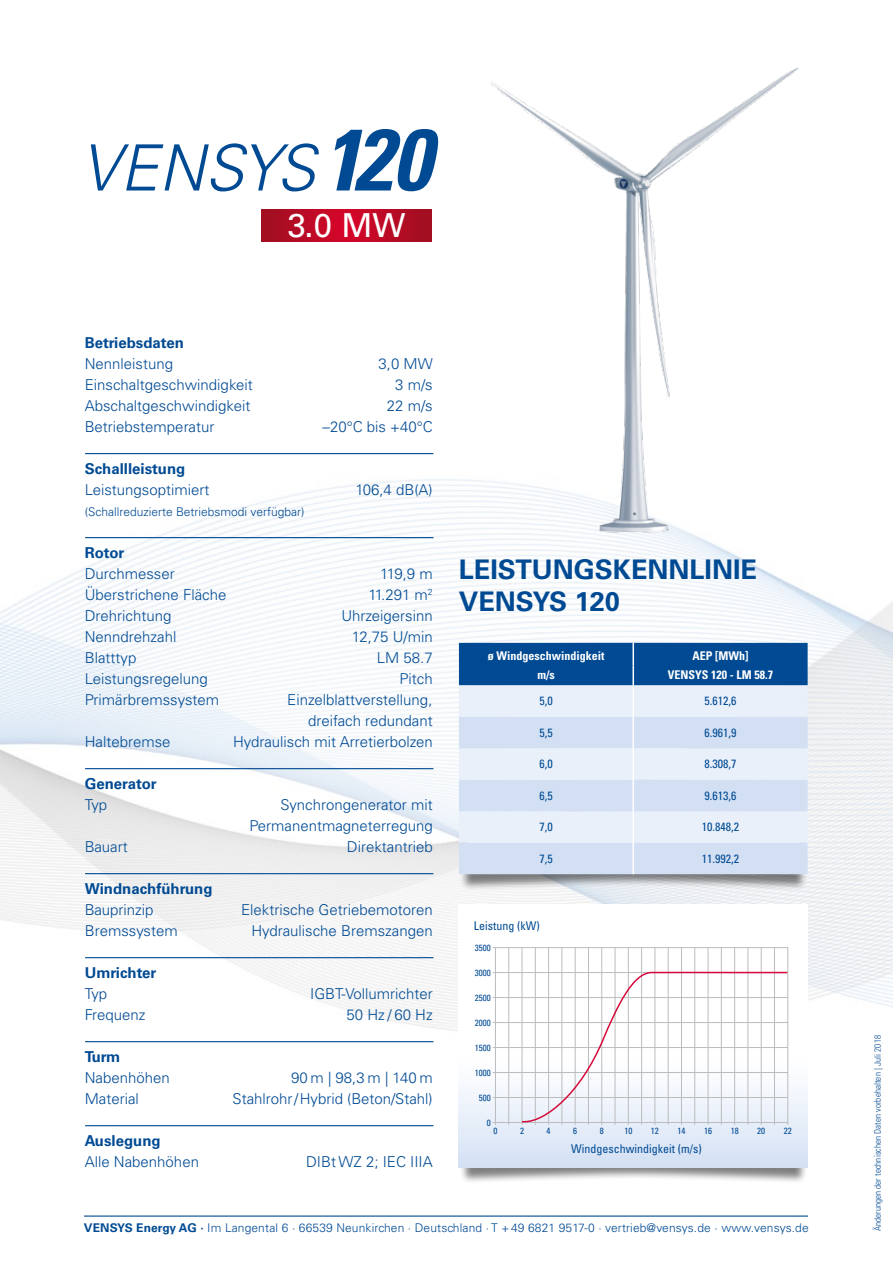
<style>
.page{position:relative;width:893px;height:1263px;background:#fff}
.page>*{position:absolute;margin:0;border:0;box-sizing:border-box;transform-origin:0 0}
.t1{font:italic 300 63.9px "Univers";color:#004a93}
.t2{font:33px "Univers";color:#fff}
.t3{font:700 27px/31.5px "Univers LT Pro 65";color:#004a93}
.t4{font:300 15px/21px "Univers LT Pro 45";color:#004a93;text-align:right}
.t5{font:700 15px "Univers LT Pro 65";color:#004a93}
.t6{font:300 12px "Univers";letter-spacing:.01em;color:#004a93}
.t7{font:condensed 12px "Univers";color:#004a93}
.t8{font:700 condensed 12px "Univers";color:#fff}
.t9{font:300 12px "Univers LT Pro 45";color:#004a93}
.t10{font:300 condensed 9px "Univers";letter-spacing:.01em;color:#004a93}
.t11{font:condensed 9px "Univers";color:#004a93}
.s1{font-weight:700;font-stretch:condensed;font-size:87px}
.s2{font-weight:700}
</style>
<div class="page">
<img style="left:0;top:209px;width:893px;height:1008px">
<svg style="left:42px;top:533px;width:532px;height:532px;fill:#f6f8fa"></svg>
<div style="left:459px;top:1116px;width:348px;height:68px;background:#000;opacity:.5"></div>
<div style="left:459px;top:823px;width:348px;height:68px;background:#000;opacity:.5"></div>
<div style="left:459px;top:685px;width:349px;height:32px;background:#e9f0fa"></div>
<svg style="left:459px;top:717px;width:349px;height:157px;background:#dbe6f6"></svg>
<div style="left:459px;top:643px;width:349px;height:42px;background:#004a93"></div>
<hr style="left:632px;top:685px;width:2px;height:32px;background:#fff">
<hr style="left:632px;top:717px;width:2px;height:31px;background:#fff">
<hr style="left:632px;top:748px;width:2px;height:32px;background:#fff">
<hr style="left:632px;top:780px;width:2px;height:31px;background:#fff">
<hr style="left:632px;top:811px;width:2px;height:32px;background:#fff">
<hr style="left:632px;top:843px;width:2px;height:31px;background:#fff">
<svg style="left:262px;top:209px;width:170px;height:32px;background:#ba0a25"></svg>
<hr style="left:85px;top:453px;width:348px;height:1px;background:#004a93">
<hr style="left:85px;top:537px;width:348px;height:1px;background:#004a93">
<hr style="left:85px;top:768px;width:348px;height:1px;background:#004a93">
<hr style="left:85px;top:873px;width:348px;height:1px;background:#004a93">
<hr style="left:85px;top:957px;width:348px;height:1px;background:#004a93">
<hr style="left:85px;top:1041px;width:348px;height:1px;background:#004a93">
<hr style="left:85px;top:1125px;width:348px;height:1px;background:#004a93">
<hr style="left:84px;top:1215px;width:724px;height:1px;background:#004a93">
<svg style="left:459px;top:904px;width:349px;height:263px"></svg>
<hr style="left:493px;top:947px;width:295px;height:1px;background:#bbbcbd">
<hr style="left:495px;top:947px;width:1px;height:178px;background:#bbbcbd">
<hr style="left:508px;top:947px;width:1px;height:178px;background:#bbbcbd">
<hr style="left:522px;top:947px;width:1px;height:178px;background:#bbbcbd">
<hr style="left:535px;top:947px;width:1px;height:178px;background:#bbbcbd">
<hr style="left:548px;top:947px;width:1px;height:178px;background:#bbbcbd">
<hr style="left:561px;top:947px;width:1px;height:178px;background:#bbbcbd">
<hr style="left:575px;top:947px;width:1px;height:178px;background:#bbbcbd">
<hr style="left:588px;top:947px;width:1px;height:178px;background:#bbbcbd">
<hr style="left:601px;top:947px;width:1px;height:178px;background:#bbbcbd">
<hr style="left:615px;top:947px;width:1px;height:178px;background:#bbbcbd">
<hr style="left:628px;top:947px;width:1px;height:178px;background:#bbbcbd">
<hr style="left:641px;top:947px;width:1px;height:178px;background:#bbbcbd">
<hr style="left:654px;top:947px;width:1px;height:178px;background:#bbbcbd">
<hr style="left:668px;top:947px;width:1px;height:178px;background:#bbbcbd">
<hr style="left:681px;top:947px;width:1px;height:178px;background:#bbbcbd">
<hr style="left:694px;top:947px;width:1px;height:178px;background:#bbbcbd">
<hr style="left:708px;top:947px;width:1px;height:178px;background:#bbbcbd">
<hr style="left:721px;top:947px;width:1px;height:178px;background:#bbbcbd">
<hr style="left:734px;top:947px;width:1px;height:178px;background:#bbbcbd">
<hr style="left:747px;top:947px;width:1px;height:178px;background:#bbbcbd">
<hr style="left:761px;top:947px;width:1px;height:178px;background:#bbbcbd">
<hr style="left:774px;top:947px;width:1px;height:178px;background:#bbbcbd">
<hr style="left:787px;top:947px;width:1px;height:178px;background:#bbbcbd">
<svg style="left:466px;top:971px;width:334px;height:193px"></svg>
<img style="left:465px;top:67px;width:356px;height:474px">
<h1 class="t1" style="left:81px;top:129px;width:352px">VENSYS <span class="s1">120</span></h1>
<h2 class="t2" style="left:288px;top:206px;width:120px">3.0 MW</h2>
<p class="t5" style="left:85px;top:334px;width:101px">Betriebsdaten</p>
<p class="t4" style="left:85px;top:353px;width:90px">Nennleistung</p>
<p class="t4" style="left:379px;top:353px;width:56px">3,0 MW</p>
<p class="t4" style="left:85px;top:374px;width:170px">Einschaltgeschwindigkeit</p>
<p class="t4" style="left:395px;top:374px;width:39px">3 m/s</p>
<p class="t4" style="left:85px;top:395px;width:167px">Abschaltgeschwindigkeit</p>
<p class="t4" style="left:387px;top:395px;width:47px">22 m/s</p>
<p class="t4" style="left:85px;top:416px;width:131px">Betriebstemperatur</p>
<p class="t4" style="left:322px;top:416px;width:112px">–20°C bis +40°C</p>
<p class="t5" style="left:85px;top:460px;width:102px">Schallleistung</p>
<p class="t4" style="left:85px;top:479px;width:126px">Leistungsoptimiert</p>
<p class="t4" style="left:355px;top:479px;width:79px">106,4 dB(A)</p>
<p class="t9" style="left:85px;top:504px;width:221px">(Schallreduzierte Betriebsmodi verfügbar)</p>
<p class="t5" style="left:85px;top:544px;width:41px">Rotor</p>
<p class="t4" style="left:85px;top:563px;width:92px">Durchmesser</p>
<p class="t4" style="left:380px;top:563px;width:54px">119,9 m</p>
<p class="t4" style="left:85px;top:584px;width:143px">Überstrichene Fläche</p>
<p class="t4" style="left:368px;top:584px;width:66px">11.291 m<sup>2</sup></p>
<p class="t4" style="left:85px;top:605px;width:88px">Drehrichtung</p>
<p class="t4" style="left:341px;top:605px;width:93px">Uhrzeigersinn</p>
<p class="t4" style="left:85px;top:626px;width:93px">Nenndrehzahl</p>
<p class="t4" style="left:352px;top:626px;width:82px">12,75 U/min</p>
<p class="t4" style="left:85px;top:647px;width:53px">Blatttyp</p>
<p class="t4" style="left:377px;top:647px;width:57px">LM 58.7</p>
<p class="t4" style="left:85px;top:668px;width:124px">Leistungsregelung</p>
<p class="t4" style="left:399px;top:668px;width:35px">Pitch</p>
<p class="t4" style="left:85px;top:689px;width:136px">Primärbremssystem</p>
<p class="t4" style="left:287px;top:689px;width:147px">Einzelblattverstellung, dreifach redundant</p>
<p class="t4" style="left:85px;top:731px;width:87px">Haltebremse</p>
<p class="t4" style="left:233px;top:731px;width:201px">Hydraulisch mit Arretierbolzen</p>
<p class="t5" style="left:85px;top:775px;width:73px">Generator</p>
<p class="t4" style="left:85px;top:794px;width:24px">Typ</p>
<p class="t4" style="left:250px;top:794px;width:185px">Synchrongenerator mit<br>Permanentmagneterregung</p>
<p class="t4" style="left:85px;top:836px;width:45px">Bauart</p>
<p class="t4" style="left:347px;top:836px;width:87px">Direktantrieb</p>
<p class="t5" style="left:85px;top:880px;width:129px">Windnachführung</p>
<p class="t4" style="left:85px;top:899px;width:70px">Bauprinzip</p>
<p class="t4" style="left:241px;top:899px;width:193px">Elektrische Getriebemotoren</p>
<p class="t4" style="left:85px;top:920px;width:95px">Bremssystem</p>
<p class="t4" style="left:251px;top:920px;width:183px">Hydraulische Bremszangen</p>
<p class="t5" style="left:85px;top:964px;width:73px">Umrichter</p>
<p class="t4" style="left:85px;top:983px;width:24px">Typ</p>
<p class="t4" style="left:310px;top:983px;width:124px">IGBT-Vollumrichter</p>
<p class="t4" style="left:85px;top:1004px;width:62px">Frequenz</p>
<p class="t4" style="left:347px;top:1004px;width:88px">50 Hz / 60 Hz</p>
<p class="t5" style="left:85px;top:1048px;width:37px">Turm</p>
<p class="t4" style="left:85px;top:1067px;width:87px">Nabenhöhen</p>
<p class="t4" style="left:291px;top:1067px;width:143px">90 m | 98,3 m | 140 m</p>
<p class="t4" style="left:85px;top:1088px;width:56px">Material</p>
<p class="t4" style="left:233px;top:1088px;width:202px">Stahlrohr/Hybrid (Beton/Stahl)</p>
<p class="t5" style="left:85px;top:1132px;width:77px">Auslegung</p>
<p class="t4" style="left:85px;top:1151px;width:116px">Alle Nabenhöhen</p>
<p class="t4" style="left:306px;top:1151px;width:128px">DIBt WZ 2; IEC IIIA</p>
<h3 class="t3" style="left:459px;top:554px;width:300px">LEISTUNGSKENNLINIE<br>VENSYS 120</h3>
<p class="t8" style="left:488px;top:648px;width:118px">ø Windgeschwindigkeit</p>
<p class="t8" style="left:692px;top:648px;width:58px">AEP [MWh]</p>
<p class="t8" style="left:537px;top:668px;width:19px">m/s</p>
<p class="t8" style="left:668px;top:668px;width:107px">VENSYS 120 - LM 58.7</p>
<p class="t7" style="left:539px;top:693px;width:15px">5,0</p>
<p class="t7" style="left:704px;top:693px;width:33px">5.612,6</p>
<p class="t7" style="left:539px;top:725px;width:15px">5,5</p>
<p class="t7" style="left:704px;top:725px;width:33px">6.961,9</p>
<p class="t7" style="left:539px;top:756px;width:15px">6,0</p>
<p class="t7" style="left:704px;top:756px;width:33px">8.308,7</p>
<p class="t7" style="left:539px;top:788px;width:15px">6,5</p>
<p class="t7" style="left:704px;top:788px;width:33px">9.613,6</p>
<p class="t7" style="left:539px;top:819px;width:15px">7,0</p>
<p class="t7" style="left:702px;top:819px;width:39px">10.848,2</p>
<p class="t7" style="left:539px;top:851px;width:15px">7,5</p>
<p class="t7" style="left:702px;top:851px;width:39px">11.992,2</p>
<p class="t7" style="left:474px;top:918px;width:67px">Leistung (kW)</p>
<p class="t11" style="left:475px;top:942px;width:17px">3500</p>
<p class="t11" style="left:475px;top:967px;width:17px">3000</p>
<p class="t11" style="left:475px;top:992px;width:17px">2500</p>
<p class="t11" style="left:475px;top:1017px;width:17px">2000</p>
<p class="t11" style="left:475px;top:1042px;width:17px">1500</p>
<p class="t11" style="left:475px;top:1067px;width:17px">1000</p>
<p class="t11" style="left:479px;top:1092px;width:13px">500</p>
<p class="t11" style="left:487px;top:1117px;width:5px">0</p>
<p class="t11" style="left:493px;top:1125px;width:5px">0</p>
<p class="t11" style="left:520px;top:1125px;width:5px">2</p>
<p class="t11" style="left:547px;top:1125px;width:5px">4</p>
<p class="t11" style="left:573px;top:1125px;width:5px">6</p>
<p class="t11" style="left:600px;top:1125px;width:5px">8</p>
<p class="t11" style="left:624px;top:1125px;width:9px">10</p>
<p class="t11" style="left:651px;top:1125px;width:9px">12</p>
<p class="t11" style="left:677px;top:1125px;width:9px">14</p>
<p class="t11" style="left:704px;top:1125px;width:9px">16</p>
<p class="t11" style="left:731px;top:1125px;width:9px">18</p>
<p class="t11" style="left:757px;top:1125px;width:9px">20</p>
<p class="t11" style="left:784px;top:1125px;width:9px">22</p>
<p class="t7" style="left:571px;top:1141px;width:132px">Windgeschwindigkeit (m/s)</p>
<p class="t6" style="left:84px;top:1221px;width:726px"><span class="s2">VENSYS Energy AG ·</span> Im Langental 6 · 66539 Neunkirchen · Deutschland · T +49 6821 9517-0 · vertrieb@vensys.de · www.vensys.de</p>
<p class="t10" style="left:872px;top:1231px;width:197px;rotate:-90deg">Änderungen der technischen Daten vorbehalten | Juli 2018</p>
</div>
